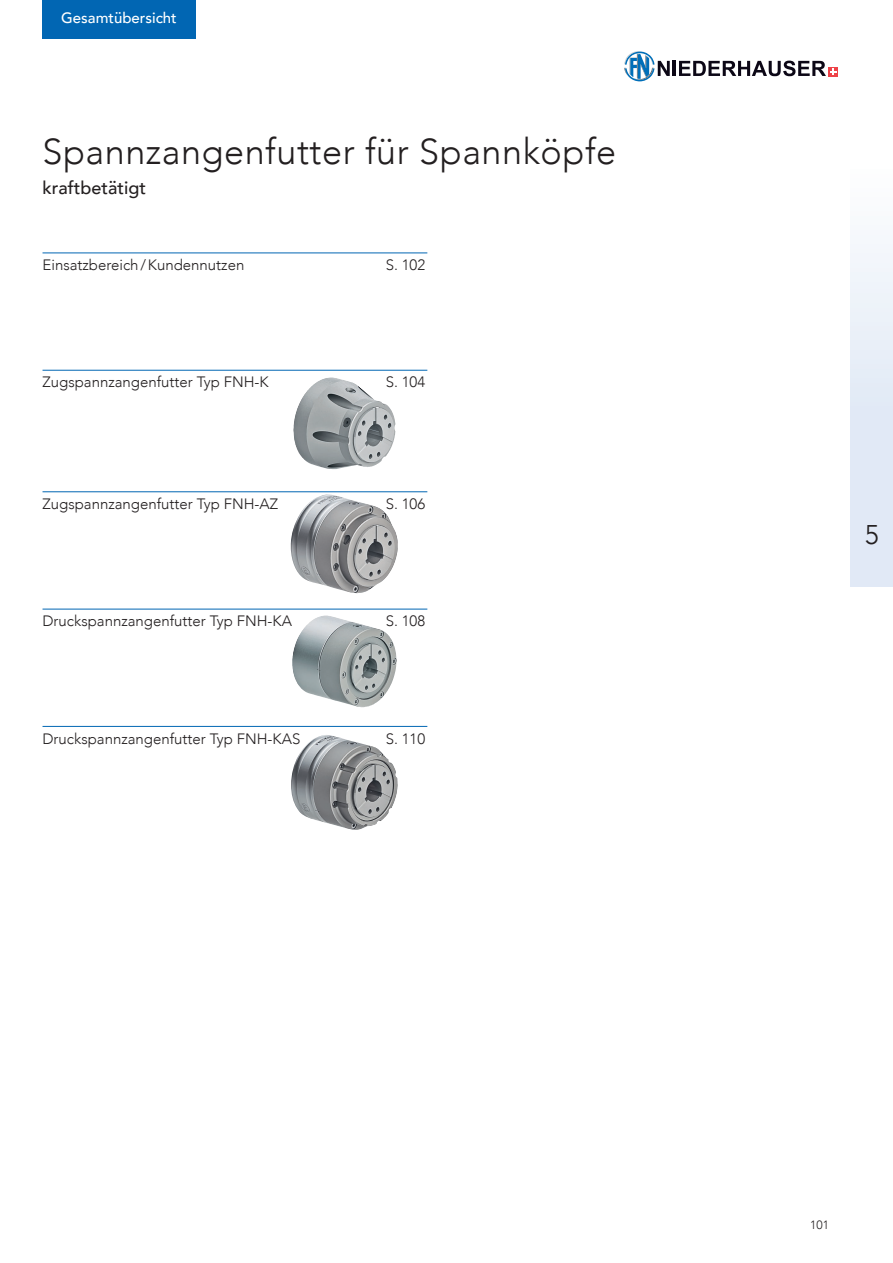
<style>
.page{position:relative;width:893px;height:1263px;background:#fff}
.page>*{position:absolute;margin:0;border:0;box-sizing:border-box;transform-origin:0 0}
.t1{font:300 36px "Avenir";letter-spacing:.015em;color:#231f20}
.t2{font:300 27px "Avenir";color:#231f20}
.t3{font:500 18px "Avenir";color:#231f20}
.t4{font:300 15px "Avenir";color:#231f20}
.t5{font:500 15px "Avenir";color:#fff}
.t6{font:300 12px "Avenir";color:#231f20}
</style>
<div class="page">
<div style="left:850px;top:0;width:43px;height:587px;background:linear-gradient(to bottom,#fff,#dae4f4)"></div>
<svg style="left:624px;top:51px;width:46px;height:30px"></svg>
<hr style="left:673px;top:61px;width:3px;height:15px;background:#0c0716">
<svg style="left:829px;top:67px;width:9px;height:10px"></svg>
<svg style="left:679px;top:61px;width:157px;height:15px"></svg>
<img style="left:293px;top:377px;width:38px;height:86px">
<img style="left:291px;top:494px;width:107px;height:99px">
<img style="left:292px;top:615px;width:34px;height:78px">
<img style="left:291px;top:735px;width:107px;height:95px">
<hr style="left:43px;top:253px;width:384px;height:1px;background:#0166b3">
<hr style="left:43px;top:370px;width:384px;height:1px;background:#0166b3">
<hr style="left:43px;top:491px;width:384px;height:1px;background:#0166b3">
<hr style="left:43px;top:609px;width:384px;height:1px;background:#0166b3">
<hr style="left:43px;top:726px;width:384px;height:1px;background:#0166b3">
<div style="left:43px;top:0;width:153px;height:38px;background:#0166b3"></div>
<p class="t5" style="left:61px;top:4px;width:117px">Gesamtübersicht</p>
<h1 class="t1" style="left:43px;top:130px;width:575px">Spannzangenfutter für Spannköpfe</h1>
<p class="t3" style="left:43px;top:172px;width:105px">kraftbetätigt</p>
<p class="t4" style="left:43px;top:256px;width:203px">Einsatzbereich/Kundennutzen</p>
<p class="t4" style="left:386px;top:256px;width:41px">S. 102</p>
<p class="t4" style="left:43px;top:373px;width:228px">Zugspannzangenfutter Typ FNH-K</p>
<p class="t4" style="left:386px;top:373px;width:41px">S. 104</p>
<p class="t4" style="left:43px;top:495px;width:237px">Zugspannzangenfutter Typ FNH-AZ</p>
<p class="t4" style="left:386px;top:495px;width:41px">S. 106</p>
<p class="t4" style="left:43px;top:612px;width:251px">Druckspannzangenfutter Typ FNH-KA</p>
<p class="t4" style="left:386px;top:612px;width:41px">S. 108</p>
<p class="t4" style="left:43px;top:730px;width:259px">Druckspannzangenfutter Typ FNH-KAS</p>
<p class="t4" style="left:386px;top:730px;width:41px">S. 110</p>
<h2 class="t2" style="left:865px;top:518px;width:16px">5</h2>
<p class="t6" style="left:810px;top:1218px;width:20px">101</p>
</div>
